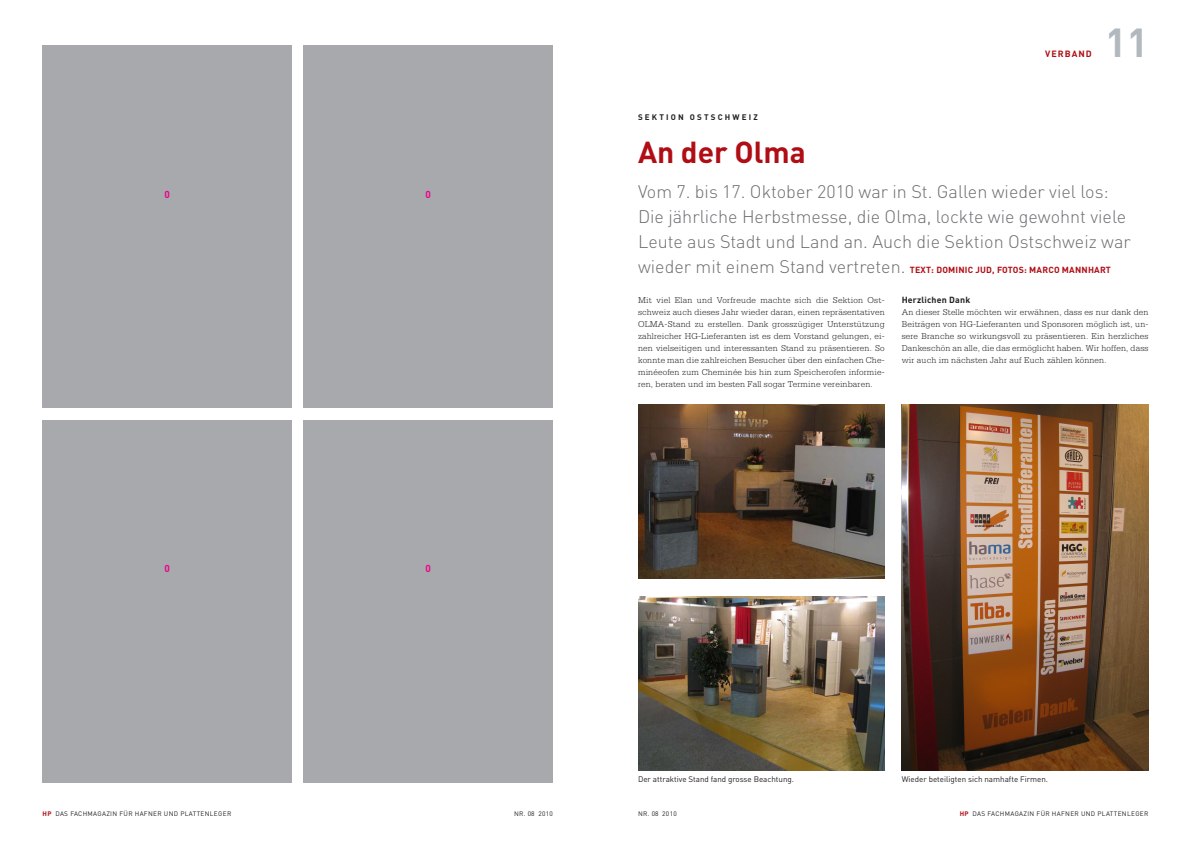
<style>
.page{position:relative;width:1191px;height:842px;background:#fff}
.page>*{position:absolute;margin:0;border:0;box-sizing:border-box;transform-origin:0 0}
.t1{font:700 40px "DIN";color:#b1b9bf}
.t2{font:700 30px "DIN";color:#b00d15}
.t3{font:300 18px/25px "DIN";color:#6c6d70}
.t4{font:700 10px "DIN";color:#ed028c}
.t5{font:300 9px/12px "Serifa";letter-spacing:.015em;color:#231f20;text-align:justify}
.t6{font:700 9px "DIN";letter-spacing:.11em;color:#b00d15}
.t7{font:700 8.8px "DIN";letter-spacing:.02em;color:#b00d15}
.t8{font:700 8.8px "DIN";letter-spacing:.02em;color:#231f20}
.t9{font:8px "DIN";color:#231f20}
.t10{font:700 8px "DIN";letter-spacing:.27em;color:#231f20}
.t11{font:6.5px "DIN";letter-spacing:.05em;color:#231f20}
.s1{font-weight:700;color:#b00d15}
.s2{font-weight:300;font-size:18px;color:#6c6d70}
</style>
<div class="page">
<div style="left:43px;top:45px;width:249px;height:363px;background:#a8a9ad"></div>
<div style="left:303px;top:45px;width:250px;height:363px;background:#a8a9ad"></div>
<div style="left:43px;top:420px;width:249px;height:362px;background:#a8a9ad"></div>
<div style="left:303px;top:420px;width:250px;height:362px;background:#a8a9ad"></div>
<img style="left:638px;top:404px;width:246px;height:175px">
<img style="left:638px;top:596px;width:246px;height:175px">
<img style="left:901px;top:404px;width:247px;height:367px">
<p class="t4" style="left:165px;top:189px;width:7px">0</p>
<p class="t4" style="left:425px;top:189px;width:7px">0</p>
<p class="t4" style="left:165px;top:563px;width:7px">0</p>
<p class="t4" style="left:425px;top:563px;width:7px">0</p>
<p class="t11" style="left:43px;top:810px;width:190px"><span class="s1">HP</span> DAS FACHMAGAZIN FÜR HAFNER UND PLATTENLEGER</p>
<p class="t11" style="left:514px;top:810px;width:40px">NR. 08 2010</p>
<p class="t6" style="left:1045px;top:48px;width:48px">VERBAND</p>
<h1 class="t1" style="left:1105px;top:20px;width:45px">11</h1>
<p class="t10" style="left:638px;top:112px;width:121px">SEKTION OSTSCHWEIZ</p>
<h2 class="t2" style="left:638px;top:135px;width:169px">An der Olma</h2>
<h3 class="t3" style="left:638px;top:179px;width:494px">Vom 7. bis 17. Oktober 2010 war in St. Gallen wieder viel los:<br>Die jährliche Herbstmesse, die Olma, lockte wie gewohnt viele<br>Leute aus Stadt und Land an. Auch die Sektion Ostschweiz war</h3>
<p class="t7" style="left:638px;top:265px;width:474px"><span class="s2">wieder mit einem Stand vertreten.</span> TEXT: DOMINIC JUD, FOTOS: MARCO MANNHART</p>
<p class="t5" style="left:638px;top:294px;width:248px">Mit viel Elan und Vorfreude machte sich die Sektion Ost&shy;schweiz auch dieses Jahr wieder daran, einen repräsentativen OLMA-Stand zu erstellen. Dank grosszügiger Unterstützung zahlreicher HG-Lieferanten ist es dem Vorstand gelungen, ei&shy;nen vielseitigen und interessanten Stand zu präsentieren. So konnte man die zahlreichen Besucher über den einfachen Che&shy;minéeofen zum Cheminée bis hin zum Speicherofen informie&shy;ren, beraten und im besten Fall sogar Termine vereinbaren.</p>
<p class="t8" style="left:901px;top:294px;width:70px">Herzlichen Dank</p>
<p class="t5" style="left:901px;top:306px;width:248px">An dieser Stelle möchten wir erwähnen, dass es nur dank den Beiträgen von HG-Lieferanten und Sponsoren möglich ist, un&shy;sere Branche so wirkungsvoll zu präsentieren. Ein herzliches Dankeschön an alle, die das ermöglicht haben. Wir hoffen, dass wir auch im nächsten Jahr auf Euch zählen können.</p>
<p class="t9" style="left:638px;top:775px;width:158px">Der attraktive Stand fand grosse Beachtung.</p>
<p class="t9" style="left:901px;top:775px;width:148px">Wieder beteiligten sich namhafte Firmen.</p>
<p class="t11" style="left:638px;top:810px;width:40px">NR. 08 2010</p>
<p class="t11" style="left:959px;top:810px;width:190px"><span class="s1">HP</span> DAS FACHMAGAZIN FÜR HAFNER UND PLATTENLEGER</p>
</div>
